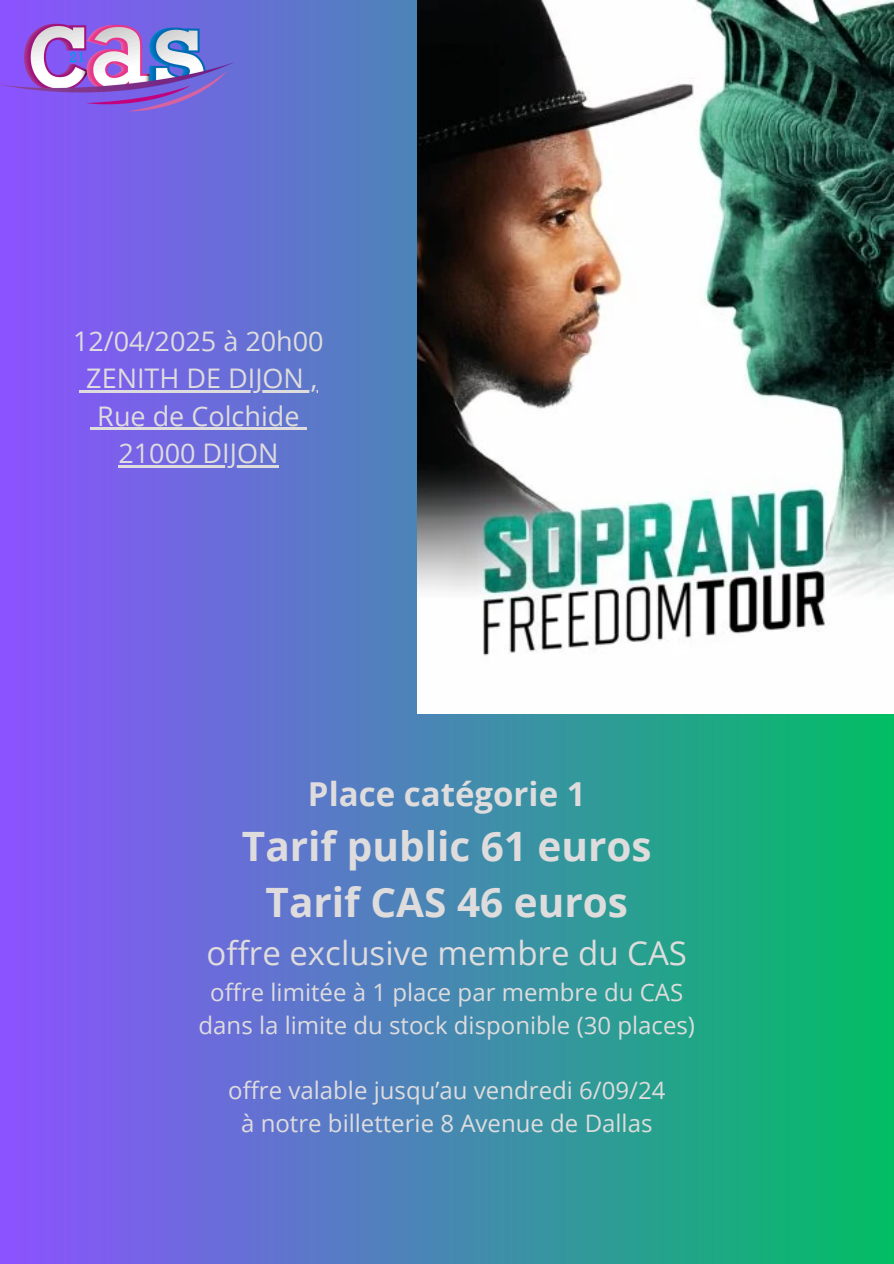
<style>
.page{position:relative;width:894px;height:1264px;background:#fff}
.page>*{position:absolute;margin:0;border:0;box-sizing:border-box;transform-origin:0 0}
.t1{font:700 40.5px "Open Sans";color:#dedcdd}
.t2{font:33px "Open Sans";color:#dedcdd}
.t3{font:700 33px "Open Sans";color:#dedcdd}
.t4{font:27px/37.2px "Open Sans";color:#dedcdd;text-align:center}
.t5{font:24px "Open Sans";color:#dedcdd}
</style>
<div class="page">
<div style="left:0;top:0;width:893px;height:1263px;background:linear-gradient(to right,#8c52ff,#01be64)"></div>
<img style="left:0;top:23px;width:234px;height:89px">
<img style="left:417px;top:1px;width:476px;height:712px">
<svg style="left:79px;top:391px;width:7px;height:2px"></svg>
<hr style="left:86px;top:391px;width:232px;height:2px;background:#dedcdd">
<svg style="left:90px;top:428px;width:7px;height:2px"></svg>
<hr style="left:97px;top:428px;width:203px;height:2px;background:#dedcdd">
<svg style="left:300px;top:428px;width:7px;height:2px"></svg>
<hr style="left:118px;top:465px;width:160px;height:2px;background:#dedcdd">
<p class="t4" style="left:73px;top:322px;width:252px">12/04/2025 à 20h00<br>ZENITH DE DIJON ,<br>Rue de Colchide<br>21000 DIJON</p>
<p class="t3" style="left:308px;top:771px;width:279px">Place catégorie 1</p>
<p class="t1" style="left:242px;top:817px;width:411px">Tarif public 61 euros</p>
<p class="t1" style="left:265px;top:873px;width:364px">Tarif CAS 46 euros</p>
<p class="t2" style="left:206px;top:929px;width:482px">offre exclusive membre du CAS</p>
<p class="t5" style="left:210px;top:975px;width:474px">offre limitée à 1 place par membre du CAS</p>
<p class="t5" style="left:198px;top:1008px;width:498px">dans la limite du stock disponible (30 places)</p>
<p class="t5" style="left:228px;top:1073px;width:438px">offre valable jusqu’au vendredi 6/09/24</p>
<p class="t5" style="left:241px;top:1106px;width:413px">à notre billetterie 8 Avenue de Dallas</p>
</div>
